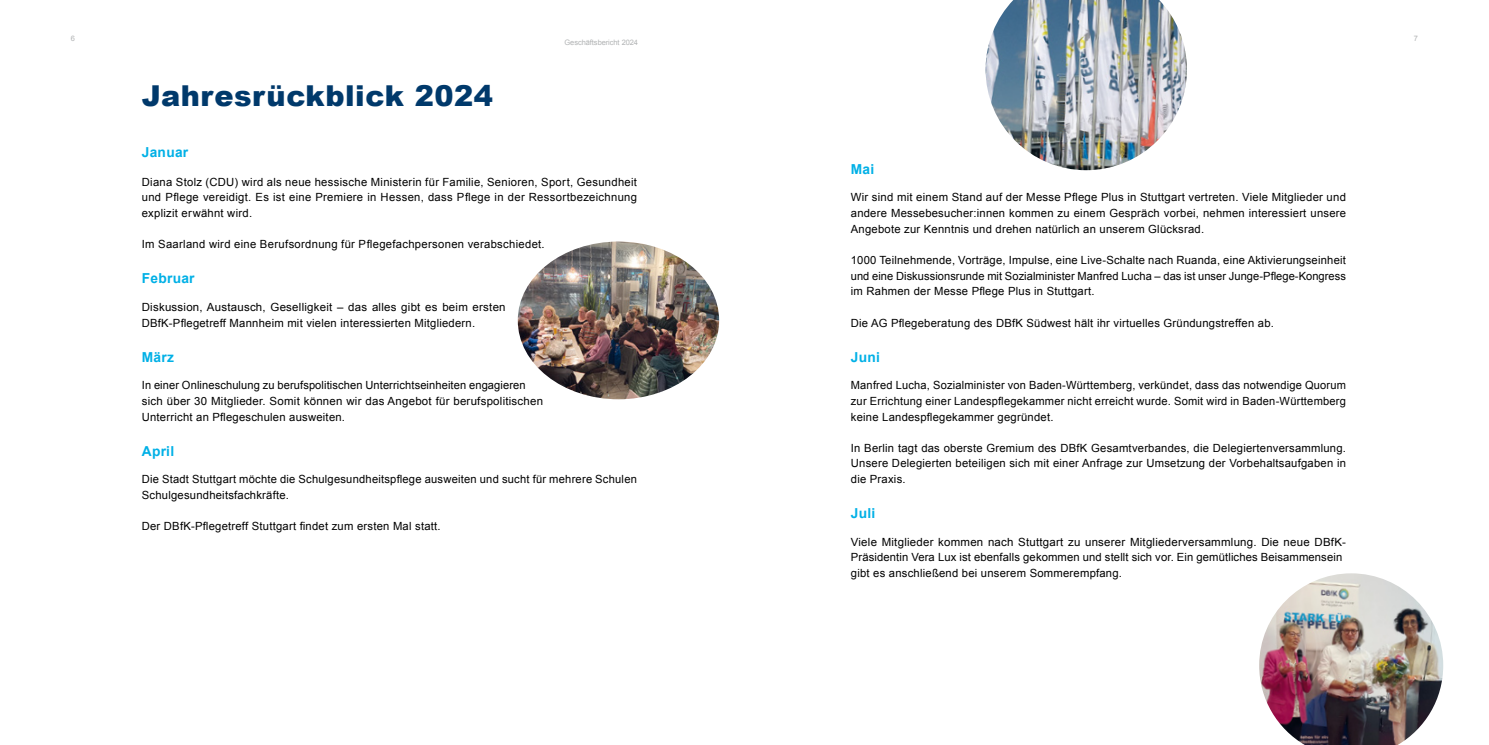
<style>
.page{position:relative;width:1489px;height:745px;background:#fff}
.page>*{position:absolute;margin:0;border:0;box-sizing:border-box;transform-origin:0 0}
.t1{font:900 28.75px "Arial";letter-spacing:.02em;color:#00396b}
.t2{font:700 13.75px "Arial";letter-spacing:.02em;color:#00b0e6}
.t3{font:11.25px/15.6px "Arial";letter-spacing:.02em;color:#000;text-align:justify}
.t4{font:7.5px "Arial";letter-spacing:-.01em;color:#b1b3b4}
</style>
<div class="page">
<img style="left:518px;top:241px;width:201px;height:158px">
<img style="left:985px;top:0;width:201px;height:170px">
<img style="left:1259px;top:573px;width:183px;height:171px">
<p class="t4" style="left:71px;top:33px;width:6px">6</p>
<p class="t4" style="left:1413px;top:33px;width:6px">7</p>
<p class="t4" style="left:564px;top:37px;width:75px">Geschäftsbericht 2024</p>
<h1 class="t1" style="left:142px;top:74px;width:353px">Jahresrückblick 2024</h1>
<p class="t2" style="left:142px;top:143px;width:48px">Januar</p>
<p class="t3" style="left:142px;top:174px;width:496px">Diana Stolz (CDU) wird als neue hessische Ministerin für Familie, Senioren, Sport, Gesundheit und Pflege vereidigt. Es ist eine Premiere in Hessen, dass Pflege in der Ressortbezeichnung explizit erwähnt wird.</p>
<p class="t3" style="left:142px;top:236px;width:404px">Im Saarland wird eine Berufsordnung für Pflegefachpersonen verabschiedet.</p>
<p class="t2" style="left:142px;top:269px;width:54px">Februar</p>
<p class="t3" style="left:142px;top:299px;width:365px">Diskussion, Austausch, Geselligkeit – das alles gibt es beim ersten<br>DBfK-Pflegetreff Mannheim mit vielen interessierten Mitgliedern.</p>
<p class="t2" style="left:142px;top:347px;width:34px">März</p>
<p class="t3" style="left:142px;top:377px;width:403px;text-align:left">In einer Onlineschulung zu berufspolitischen Unterrichtseinheiten engagieren sich über 30 Mitglieder. Somit können wir das Angebot für berufspolitischen<br>Unterricht an Pflegeschulen ausweiten.</p>
<p class="t2" style="left:142px;top:441px;width:34px">April</p>
<p class="t3" style="left:142px;top:471px;width:496px">Die Stadt Stuttgart möchte die Schulgesundheitspflege ausweiten und sucht für mehrere Schulen<br>Schulgesundheitsfachkräfte.</p>
<p class="t3" style="left:142px;top:518px;width:300px">Der DBfK-Pflegetreff Stuttgart findet zum ersten Mal statt.</p>
<p class="t2" style="left:850px;top:160px;width:25px">Mai</p>
<p class="t3" style="left:850px;top:190px;width:496px">Wir sind mit einem Stand auf der Messe Pflege Plus in Stuttgart vertreten. Viele Mitglieder und andere Messebesucher:innen kommen zu einem Gespräch vorbei, nehmen interessiert unsere Angebote zur Kenntnis und drehen natürlich an unserem Glücksrad.</p>
<p class="t3" style="left:850px;top:252px;width:496px">1000 Teilnehmende, Vorträge, Impulse, eine Live-Schalte nach Ruanda, eine Aktivierungseinheit und eine Diskussionsrunde mit Sozialminister Manfred Lucha – das ist unser Junge-Pflege-Kongress im Rahmen der Messe Pflege Plus in Stuttgart.</p>
<p class="t3" style="left:850px;top:315px;width:424px">Die AG Pflegeberatung des DBfK Südwest hält ihr virtuelles Gründungstreffen ab.</p>
<p class="t2" style="left:850px;top:347px;width:31px">Juni</p>
<p class="t3" style="left:850px;top:377px;width:496px">Manfred Lucha, Sozialminister von Baden-Württemberg, verkündet, dass das notwendige Quorum zur Errichtung einer Landespflegekammer nicht erreicht wurde. Somit wird in Baden-Württemberg keine Landespflegekammer gegründet.</p>
<p class="t3" style="left:850px;top:440px;width:496px">In Berlin tagt das oberste Gremium des DBfK Gesamtverbandes, die Delegiertenversammlung.<br>Unsere Delegierten beteiligen sich mit einer Anfrage zur Umsetzung der Vorbehaltsaufgaben in die Praxis.</p>
<p class="t2" style="left:850px;top:504px;width:26px">Juli</p>
<p class="t3" style="left:850px;top:533px;width:496px;text-align:left">Viele Mitglieder kommen nach Stuttgart zu unserer Mitgliederversammlung. Die neue DBfK-<br>Präsidentin Vera Lux ist ebenfalls gekommen und stellt sich vor. Ein gemütliches Beisammensein gibt es anschließend bei unserem Sommerempfang.</p>
</div>
